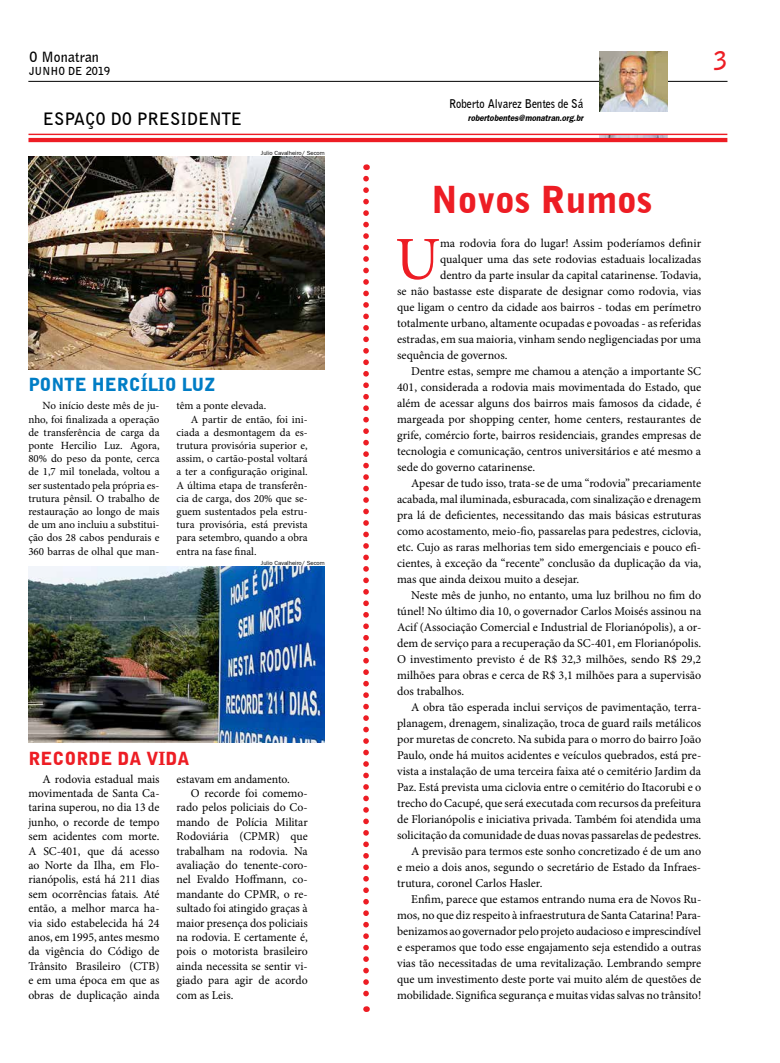
<style>
.page{position:relative;width:780px;height:1063px;background:#fff}
.page>*{position:absolute;margin:0;border:0;box-sizing:border-box;transform-origin:0 0}
.t1{font:61.2px "Minion Pro";color:#ed1d24}
.t2{font:900 37px "Bell Gothic BT";color:#ed1d24}
.t3{font:700 24px "Bell Gothic BT";color:#ed1d24}
.t4{font:900 18px "Bell Gothic BT";color:#007dc5}
.t5{font:900 18px "Bell Gothic BT";color:#ed1d24}
.t6{font:700 17px "Bell Gothic BT";color:#000}
.t7{font:700 14px "Bell Gothic BT";color:#000}
.t8{font:12px/14.4px "Minion Pro";color:#000;text-align:justify}
.t9{font:700 12px "Bell Gothic BT";color:#000;scale:.9 1}
.t10{font:11px/13.2px "Minion Pro";color:#000;text-align:justify}
.t11{font:700 11px "Bell Gothic BT";color:#000}
.t12{font:italic 700 9px "Frankfurt Gothic";color:#000;scale:.9 1}
.t13{font:6px "Frankfurt Gothic Plain";color:#000}
</style>
<div class="page">
<hr style="left:28px;top:81px;width:699px;height:1px;background:#000">
<img style="left:599px;top:52px;width:68px;height:86px">
<div style="left:28px;top:112px;width:699px;height:22px;background:#fff"></div>
<hr style="left:28px;top:134px;width:699px;height:1px;background:#ed1d24">
<hr style="left:28px;top:138px;width:699px;height:4px;background:#ed1d24">
<svg style="left:363px;top:179px;width:6px;height:833px"></svg>
<img style="left:28px;top:566px;width:297px;height:177px">
<img style="left:28px;top:157px;width:297px;height:212px">
<p class="t7" style="left:29px;top:47px;width:71px">O Monatran</p>
<p class="t11" style="left:29px;top:64px;width:83px">JUNHO DE 2019</p>
<h3 class="t6" style="left:43px;top:108px;width:201px">ESPAÇO DO PRESIDENTE</h3>
<p class="t13" style="left:261px;top:150px;width:65px">Julio Cavalheiro/ Secom</p>
<h3 class="t4" style="left:28px;top:373px;width:13px">PONTE</h3>
<h3 class="t4" style="left:92px;top:373px;width:66px">HE RCÍLIO</h3>
<h3 class="t4" style="left:182px;top:373px;width:35px">LUZ</h3>
<p class="t10" style="left:28px;top:399px;width:133px;text-indent:14px">No início deste mês de ju&shy;nho, foi finalizada a operação de transferência de carga da ponte Hercilio Luz. Agora, 80% do peso da ponte, cerca de 1,7 mil tonelada, voltou a ser sustentado pela própria es&shy;trutura pênsil. O trabalho de restauração ao longo de mais de um ano incluiu a substitui&shy;ção dos 28 cabos pendurais e 360 barras de olhal que man-</p>
<p class="t10" style="left:176px;top:399px;width:91px">têm a ponte elevada.</p>
<p class="t10" style="left:191px;top:413px;width:118px">A partir de então, foi ini-</p>
<p class="t10" style="left:176px;top:426px;width:133px">ciada a desmontagem da es-</p>
<p class="t10" style="left:176px;top:439px;width:133px">trutura provisória superior e,</p>
<p class="t10" style="left:176px;top:452px;width:133px">assim, o cartão-postal voltará</p>
<p class="t10" style="left:176px;top:465px;width:133px">a ter a configuração original.</p>
<p class="t10" style="left:176px;top:479px;width:133px">A última etapa de transferên-</p>
<p class="t10" style="left:176px;top:492px;width:133px">cia de carga, dos 20% que se-</p>
<p class="t10" style="left:176px;top:505px;width:133px">guem sustentados pela estru-</p>
<p class="t10" style="left:176px;top:518px;width:133px">tura provisória, está prevista</p>
<p class="t10" style="left:176px;top:531px;width:133px">para setembro, quando a obra</p>
<p class="t10" style="left:176px;top:545px;width:81px">entra na fase final.</p>
<p class="t13" style="left:261px;top:560px;width:65px">Julio Cavalheiro/ Secom</p>
<h3 class="t5" style="left:28px;top:747px;width:13px">RECO</h3>
<h3 class="t5" style="left:76px;top:747px;width:111px">RDE DA VIDA</h3>
<p class="t8" style="left:28px;top:772px;width:133px;text-indent:14px">A rodovia estadual mais movimentada de Santa Ca&shy;tarina superou, no dia 13 de junho, o recorde de tempo sem acidentes com morte.<br>A SC-401, que dá acesso ao Norte da Ilha, em Flo&shy;rianópolis, está há 211 dias sem ocorrências fatais. Até então, a melhor marca ha&shy;via sido estabelecida há 24 anos, em 1995, antes mesmo da vigência do Código de Trânsito Brasileiro (CTB) e em uma época em que as obras de duplicação ainda</p>
<p class="t8" style="left:176px;top:772px;width:115px">estavam em andamento.</p>
<p class="t8" style="left:191px;top:786px;width:118px">O recorde foi comemo-</p>
<p class="t8" style="left:176px;top:800px;width:133px">rado pelos policiais do Co-</p>
<p class="t8" style="left:176px;top:815px;width:133px">mando de Polícia Militar</p>
<p class="t8" style="left:176px;top:829px;width:133px">Rodoviária (CPMR) que</p>
<p class="t8" style="left:176px;top:844px;width:133px">trabalham na rodovia. Na</p>
<p class="t8" style="left:176px;top:858px;width:133px">avaliação do tenente-coro-</p>
<p class="t8" style="left:176px;top:872px;width:133px">nel Evaldo Hoffmann, co-</p>
<p class="t8" style="left:176px;top:887px;width:133px">mandante do CPMR, o re-</p>
<p class="t8" style="left:176px;top:901px;width:133px">sultado foi atingido graças à</p>
<p class="t8" style="left:176px;top:916px;width:133px">maior presença dos policiais</p>
<p class="t8" style="left:176px;top:930px;width:133px">na rodovia. E certamente é,</p>
<p class="t8" style="left:176px;top:944px;width:133px">pois o motorista brasileiro</p>
<p class="t8" style="left:176px;top:959px;width:133px">ainda necessita se sentir vi-</p>
<p class="t8" style="left:176px;top:973px;width:133px">giado para agir de acordo</p>
<p class="t8" style="left:176px;top:988px;width:58px">com as Leis.</p>
<p class="t9" style="left:449px;top:96px;width:150px">Roberto Alvarez Bentes de Sá</p>
<p class="t12" style="left:468px;top:113px;width:129px">robertobentes@monatran.org.br</p>
<h3 class="t3" style="left:714px;top:45px;width:15px">3</h3>
<h2 class="t2" style="left:431px;top:177px;width:222px">NOVOS RUMOS</h2>
<h1 class="t1" style="left:395px;top:218px;width:47px">U</h1>
<p class="t8" style="left:440px;top:236px;width:262px">ma rodovia fora do lugar! Assim poderíamos definir</p>
<p class="t8" style="left:440px;top:252px;width:262px">qualquer uma das sete rodovias estaduais localizadas</p>
<p class="t8" style="left:440px;top:268px;width:262px">dentro da parte insular da capital catarinense. Todavia,</p>
<p class="t8" style="left:397px;top:284px;width:306px">se não bastasse este disparate de designar como rodovia, vias</p>
<p class="t8" style="left:397px;top:300px;width:306px">que ligam o centro da cidade aos bairros - todas em perímetro</p>
<p class="t8" style="left:397px;top:316px;width:306px">totalmente urbano, altamente ocupadas e povoadas - as referidas</p>
<p class="t8" style="left:397px;top:332px;width:305px">estradas, em sua maioria, vinham sendo negligenciadas por uma</p>
<p class="t8" style="left:397px;top:348px;width:112px">sequência de governos.</p>
<p class="t8" style="left:411px;top:364px;width:291px">Dentre estas, sempre me chamou a atenção a importante SC</p>
<p class="t8" style="left:397px;top:380px;width:306px">401, considerada a rodovia mais movimentada do Estado, que</p>
<p class="t8" style="left:397px;top:396px;width:306px">além de acessar alguns dos bairros mais famosos da cidade, é</p>
<p class="t8" style="left:397px;top:412px;width:306px">margeada por shopping center, home centers, restaurantes de</p>
<p class="t8" style="left:397px;top:428px;width:306px">grife, comércio forte, bairros residenciais, grandes empresas de</p>
<p class="t8" style="left:397px;top:444px;width:305px">tecnologia e comunicação, centros universitários e até mesmo a</p>
<p class="t8" style="left:397px;top:460px;width:140px">sede do governo catarinense.</p>
<p class="t8" style="left:411px;top:476px;width:291px">Apesar de tudo isso, trata-se de uma “rodovia” precariamente</p>
<p class="t8" style="left:397px;top:492px;width:305px">acabada, mal iluminada, esburacada, com sinalização e drenagem</p>
<p class="t8" style="left:397px;top:508px;width:306px">pra lá de deficientes, necessitando das mais básicas estruturas</p>
<p class="t8" style="left:397px;top:524px;width:306px">como acostamento, meio-fio, passarelas para pedestres, ciclovia,</p>
<p class="t8" style="left:397px;top:540px;width:305px">etc. Cujo as raras melhorias tem sido emergenciais e pouco efi-</p>
<p class="t8" style="left:397px;top:556px;width:306px">cientes, à exceção da “recente” conclusão da duplicação da via,</p>
<p class="t8" style="left:397px;top:572px;width:184px">mas que ainda deixou muito a desejar.</p>
<p class="t8" style="left:411px;top:588px;width:291px">Neste mês de junho, no entanto, uma luz brilhou no fim do</p>
<p class="t8" style="left:397px;top:604px;width:306px">túnel! No último dia 10, o governador Carlos Moisés assinou na</p>
<p class="t8" style="left:397px;top:620px;width:306px">Acif (Associação Comercial e Industrial de Florianópolis), a or-</p>
<p class="t8" style="left:397px;top:636px;width:306px">dem de serviço para a recuperação da SC-401, em Florianópolis.</p>
<p class="t8" style="left:397px;top:652px;width:305px">O investimento previsto é de R$ 32,3 milhões, sendo R$ 29,2</p>
<p class="t8" style="left:397px;top:668px;width:306px">milhões para obras e cerca de R$ 3,1 milhões para a supervisão</p>
<p class="t8" style="left:397px;top:684px;width:69px">dos trabalhos.</p>
<p class="t8" style="left:411px;top:700px;width:291px">A obra tão esperada inclui serviços de pavimentação, terra-</p>
<p class="t8" style="left:397px;top:716px;width:306px">planagem, drenagem, sinalização, troca de guard rails metálicos</p>
<p class="t8" style="left:397px;top:732px;width:305px">por muretas de concreto. Na subida para o morro do bairro João</p>
<p class="t8" style="left:397px;top:748px;width:306px">Paulo, onde há muitos acidentes e veículos quebrados, está pre-</p>
<p class="t8" style="left:397px;top:764px;width:305px">vista a instalação de uma terceira faixa até o cemitério Jardim da</p>
<p class="t8" style="left:397px;top:780px;width:306px">Paz. Está prevista uma ciclovia entre o cemitério do Itacorubi e o</p>
<p class="t8" style="left:397px;top:796px;width:305px">trecho do Cacupé, que será executada com recursos da prefeitura</p>
<p class="t8" style="left:397px;top:812px;width:305px">de Florianópolis e iniciativa privada. Também foi atendida uma</p>
<p class="t8" style="left:397px;top:828px;width:305px">solicitação da comunidade de duas novas passarelas de pedestres.</p>
<p class="t8" style="left:411px;top:844px;width:291px">A previsão para termos este sonho concretizado é de um ano</p>
<p class="t8" style="left:397px;top:860px;width:305px">e meio a dois anos, segundo o secretário de Estado da Infraes-</p>
<p class="t8" style="left:397px;top:876px;width:147px">trutura, coronel Carlos Hasler.</p>
<p class="t8" style="left:411px;top:892px;width:291px">Enfim, parece que estamos entrando numa era de Novos Ru-</p>
<p class="t8" style="left:397px;top:908px;width:305px">mos, no que diz respeito à infraestrutura de Santa Catarina! Para-</p>
<p class="t8" style="left:397px;top:924px;width:305px">benizamos ao governador pelo projeto audacioso e imprescindível</p>
<p class="t8" style="left:397px;top:940px;width:306px">e esperamos que todo esse engajamento seja estendido a outras</p>
<p class="t8" style="left:397px;top:956px;width:306px">vias tão necessitadas de uma revitalização. Lembrando sempre</p>
<p class="t8" style="left:397px;top:972px;width:306px">que um investimento deste porte vai muito além de questões de</p>
<p class="t8" style="left:397px;top:988px;width:306px">mobilidade. Significa segurança e muitas vidas salvas no trânsito!</p>
</div>
